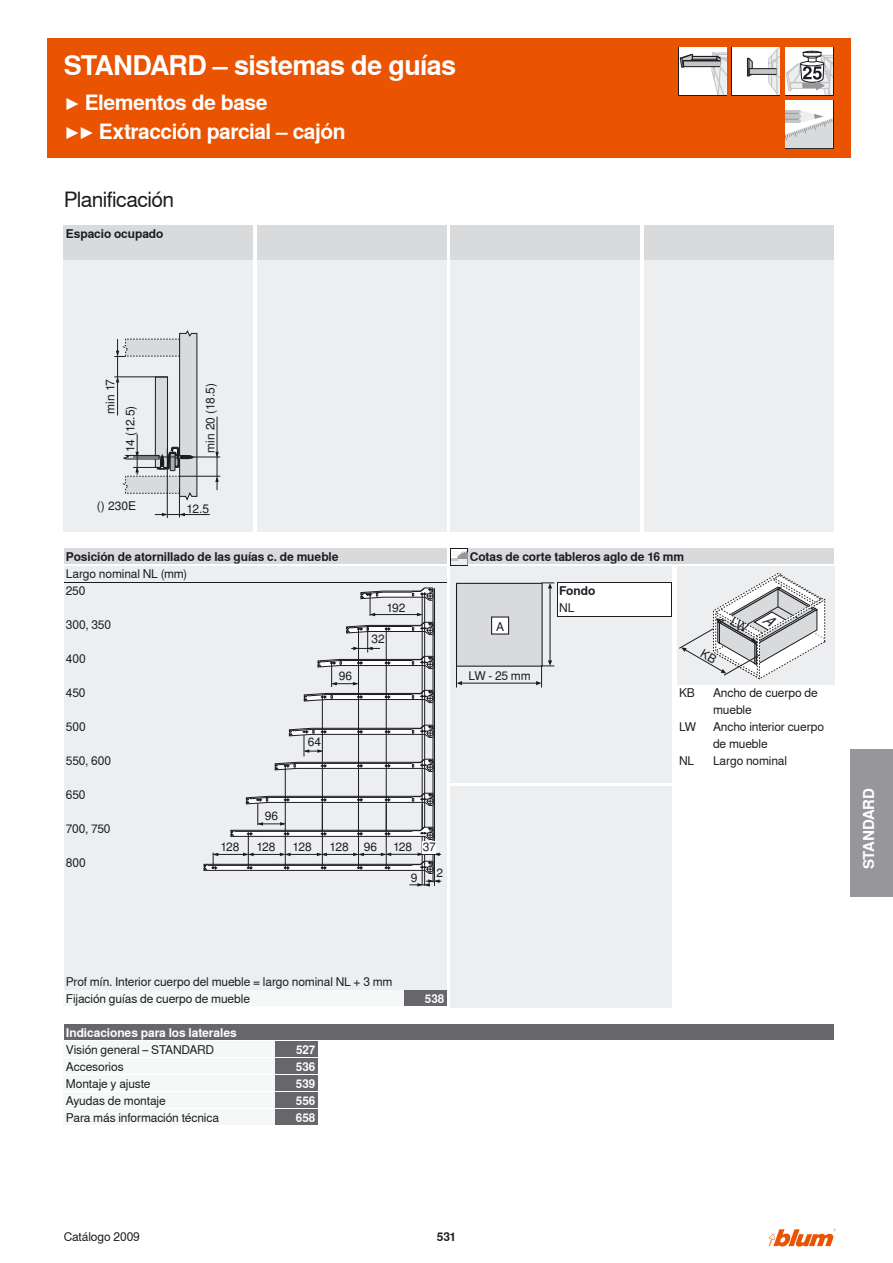
<style>
.page{position:relative;width:893px;height:1263px;background:#fff}
.page>*{position:absolute;margin:0;border:0;box-sizing:border-box;transform-origin:0 0}
.t1{font:700 27px "Nimbus Sans Global";letter-spacing:-.025em;color:#fff}
.t2{font:700 21px "Nimbus Sans Global";letter-spacing:-.025em;color:#fff}
.t3{font:21px "Nimbus Sans Global";letter-spacing:-.03em;color:#1b1c20}
.t4{font:700 15px "Nimbus Sans Global";letter-spacing:-.02em;color:#fff}
.t5{font:12px/17px "Nimbus Sans Global";letter-spacing:-.01em;color:#1b1c20}
.t6{font:700 12px "Nimbus Sans Global";letter-spacing:-.01em;color:#1b1c20}
.t7{font:12px "Nimbus San L";color:#1b1c20}
.t8{font:700 12px "Nimbus Sans Global";letter-spacing:-.005em;color:#fff}
</style>
<div class="page">
<div style="left:47px;top:38px;width:803px;height:119px;background:#ea5300"></div>
<div style="left:64px;top:260px;width:189px;height:271px;background:#eceeef"></div>
<div style="left:64px;top:225px;width:189px;height:34px;background:#d8dadc"></div>
<div style="left:257px;top:260px;width:189px;height:271px;background:#eceeef"></div>
<div style="left:257px;top:225px;width:189px;height:34px;background:#d8dadc"></div>
<div style="left:451px;top:260px;width:189px;height:271px;background:#eceeef"></div>
<div style="left:451px;top:225px;width:189px;height:34px;background:#d8dadc"></div>
<div style="left:644px;top:260px;width:189px;height:271px;background:#eceeef"></div>
<div style="left:644px;top:225px;width:189px;height:34px;background:#d8dadc"></div>
<div style="left:64px;top:566px;width:382px;height:442px;background:#eceeef"></div>
<div style="left:451px;top:566px;width:221px;height:216px;background:#eceeef"></div>
<div style="left:677px;top:566px;width:157px;height:119px;background:#eceeef"></div>
<div style="left:451px;top:787px;width:221px;height:221px;background:#eceeef"></div>
<svg style="left:785px;top:47px;width:48px;height:49px"></svg>
<div style="left:785px;top:48px;width:48px;height:47px;background:#fff"></div>
<svg style="left:786px;top:51px;width:47px;height:44px"></svg>
<svg style="left:731px;top:47px;width:49px;height:49px"></svg>
<div style="left:732px;top:48px;width:47px;height:47px;background:#fff"></div>
<div style="left:749px;top:68px;width:28px;height:7px;background:#c3c5c7;border:1px solid #1b1c20"></div>
<svg style="left:747px;top:58px;width:5px;height:18px"></svg>
<svg style="left:768px;top:48px;width:11px;height:47px"></svg>
<svg style="left:678px;top:47px;width:49px;height:49px"></svg>
<div style="left:679px;top:48px;width:47px;height:47px;background:#fff"></div>
<svg style="left:680px;top:52px;width:46px;height:43px"></svg>
<svg style="left:785px;top:100px;width:48px;height:49px"></svg>
<div style="left:785px;top:101px;width:48px;height:47px;background:#fff"></div>
<svg style="left:785px;top:110px;width:48px;height:38px"></svg>
<hr style="left:167px;top:448px;width:1px;height:70px;background:#1b1c20">
<svg style="left:114px;top:330px;width:106px;height:187px"></svg>
<hr style="left:433px;top:600px;width:1px;height:282px;background:#1b1c20">
<svg style="left:274px;top:724px;width:160px;height:48px"></svg>
<svg style="left:203px;top:852px;width:238px;height:35px"></svg>
<hr style="left:434px;top:588px;width:1px;height:298px;background:#1b1c20">
<hr style="left:422px;top:592px;width:1px;height:293px;background:#1b1c20">
<hr style="left:424px;top:592px;width:1px;height:294px;background:#1b1c20">
<div style="left:423px;top:841px;width:13px;height:13px;background:#fff"></div>
<svg style="left:230px;top:792px;width:204px;height:48px"></svg>
<svg style="left:304px;top:587px;width:130px;height:116px"></svg>
<hr style="left:285px;top:764px;width:1px;height:105px;background:#1b1c20">
<hr style="left:248px;top:832px;width:1px;height:37px;background:#1b1c20">
<hr style="left:322px;top:695px;width:1px;height:174px;background:#1b1c20">
<hr style="left:358px;top:627px;width:1px;height:242px;background:#1b1c20">
<hr style="left:386px;top:627px;width:1px;height:242px;background:#1b1c20">
<div style="left:456px;top:583px;width:87px;height:84px;background:#d8dadc;border:1px solid #1b1c20"></div>
<hr style="left:462px;top:683px;width:74px;height:1px;background:#1b1c20">
<svg style="left:456px;top:666px;width:6px;height:21px"></svg>
<hr style="left:550px;top:588px;width:1px;height:73px;background:#1b1c20">
<svg style="left:536px;top:660px;width:18px;height:27px"></svg>
<div style="left:491px;top:616px;width:18px;height:18px;background:#fff;border:1px solid #1b1c20"></div>
<svg style="left:769px;top:1228px;width:67px;height:19px"></svg>
<hr style="left:64px;top:582px;width:382px;height:1px;background:#1b1c20">
<div style="left:64px;top:549px;width:382px;height:17px;background:#d8dadc"></div>
<hr style="left:64px;top:564px;width:382px;height:2px;background:#fff">
<div style="left:64px;top:991px;width:340px;height:17px;background:#f6f7f7"></div>
<div style="left:404px;top:991px;width:42px;height:17px;background:#67666b"></div>
<hr style="left:64px;top:1007px;width:382px;height:1px;background:#fff">
<svg style="left:451px;top:549px;width:17px;height:17px"></svg>
<div style="left:451px;top:549px;width:16px;height:16px;background:#fff"></div>
<svg style="left:451px;top:551px;width:16px;height:14px"></svg>
<div style="left:557px;top:583px;width:115px;height:17px;background:#fff"></div>
<hr style="left:557px;top:583px;width:115px;height:1px;background:#1b1c20">
<hr style="left:557px;top:599px;width:115px;height:1px;background:#1b1c20">
<div style="left:557px;top:600px;width:115px;height:17px;background:#fff"></div>
<hr style="left:557px;top:616px;width:115px;height:1px;background:#1b1c20">
<svg style="left:542px;top:583px;width:16px;height:34px"></svg>
<svg style="left:671px;top:584px;width:1px;height:32px"></svg>
<div style="left:468px;top:549px;width:365px;height:17px;background:#d8dadc"></div>
<hr style="left:468px;top:564px;width:365px;height:2px;background:#fff">
<div style="left:64px;top:1025px;width:769px;height:17px;background:#67666b"></div>
<hr style="left:64px;top:1041px;width:769px;height:1px;background:#fff">
<div style="left:64px;top:1042px;width:211px;height:17px;background:#f6f7f7"></div>
<div style="left:275px;top:1042px;width:42px;height:17px;background:#67666b"></div>
<hr style="left:64px;top:1058px;width:253px;height:1px;background:#fff">
<div style="left:64px;top:1059px;width:211px;height:17px;background:#f6f7f7"></div>
<div style="left:275px;top:1059px;width:42px;height:17px;background:#67666b"></div>
<hr style="left:64px;top:1075px;width:253px;height:1px;background:#fff">
<div style="left:64px;top:1076px;width:211px;height:17px;background:#f6f7f7"></div>
<div style="left:275px;top:1076px;width:42px;height:17px;background:#67666b"></div>
<hr style="left:64px;top:1092px;width:253px;height:1px;background:#fff">
<div style="left:64px;top:1093px;width:211px;height:17px;background:#f6f7f7"></div>
<div style="left:275px;top:1093px;width:42px;height:17px;background:#67666b"></div>
<hr style="left:64px;top:1109px;width:253px;height:1px;background:#fff">
<div style="left:64px;top:1110px;width:211px;height:17px;background:#f6f7f7"></div>
<div style="left:275px;top:1110px;width:42px;height:17px;background:#67666b"></div>
<hr style="left:64px;top:1126px;width:253px;height:1px;background:#fff">
<div style="left:850px;top:749px;width:43px;height:148px;background:#97979b"></div>
<svg style="left:679px;top:573px;width:146px;height:106px"></svg>
<h1 class="t1" style="left:64px;top:49px;width:394px">STANDARD – sistemas de guías</h1>
<h2 class="t2" style="left:64px;top:89px;width:205px">▶ Elementos de base</h2>
<h2 class="t2" style="left:64px;top:118px;width:283px">▶▶ Extracción parcial – cajón</h2>
<h2 class="t3" style="left:64px;top:186px;width:112px">Planificación</h2>
<p class="t6" style="left:66px;top:226px;width:99px">Espacio ocupado</p>
<p class="t7" style="left:106px;top:414px;width:36px;rotate:-90deg">min 17</p>
<p class="t7" style="left:126px;top:452px;width:48px;rotate:-90deg">14 (12.5)</p>
<p class="t7" style="left:97px;top:501px;width:41px">() 230E</p>
<p class="t7" style="left:206px;top:453px;width:71px;rotate:-90deg">min 20 (18.5)</p>
<p class="t7" style="left:186px;top:504px;width:24px">12.5</p>
<p class="t6" style="left:66px;top:549px;width:274px">Posición de atornillado de las guías c. de mueble</p>
<p class="t5" style="left:66px;top:565px;width:123px">Largo nominal NL (mm)</p>
<p class="t5" style="left:66px;top:582px;width:21px">250</p>
<p class="t5" style="left:66px;top:616px;width:47px">300, 350</p>
<p class="t5" style="left:66px;top:650px;width:21px">400</p>
<p class="t5" style="left:66px;top:684px;width:21px">450</p>
<p class="t5" style="left:66px;top:718px;width:21px">500</p>
<p class="t5" style="left:66px;top:752px;width:47px">550, 600</p>
<p class="t5" style="left:66px;top:786px;width:21px">650</p>
<p class="t5" style="left:66px;top:820px;width:46px">700, 750</p>
<p class="t5" style="left:66px;top:854px;width:21px">800</p>
<p class="t7" style="left:386px;top:603px;width:21px">192</p>
<p class="t7" style="left:339px;top:671px;width:15px">96</p>
<p class="t7" style="left:371px;top:634px;width:15px">32</p>
<p class="t7" style="left:308px;top:738px;width:15px">64</p>
<p class="t7" style="left:265px;top:811px;width:15px">96</p>
<p class="t7" style="left:256px;top:842px;width:21px">128</p>
<p class="t7" style="left:293px;top:842px;width:21px">128</p>
<p class="t7" style="left:364px;top:842px;width:15px">96</p>
<p class="t7" style="left:393px;top:842px;width:44px">128 37</p>
<p class="t7" style="left:220px;top:842px;width:21px">128</p>
<p class="t7" style="left:329px;top:842px;width:21px">128</p>
<p class="t7" style="left:411px;top:873px;width:8px">9</p>
<p class="t7" style="left:436px;top:868px;width:8px">2</p>
<p class="t6" style="left:470px;top:549px;width:216px">Cotas de corte tableros aglo de 16 mm</p>
<p class="t7" style="left:496px;top:622px;width:10px">A</p>
<p class="t5" style="left:468px;top:667px;width:64px">LW - 25 mm</p>
<p class="t6" style="left:559px;top:583px;width:38px">Fondo</p>
<p class="t5" style="left:559px;top:599px;width:17px">NL</p>
<p class="t5" style="left:679px;top:684px;width:17px">KB</p>
<p class="t5" style="left:713px;top:684px;width:106px">Ancho de cuerpo de mueble</p>
<p class="t5" style="left:679px;top:718px;width:19px">LW</p>
<p class="t5" style="left:713px;top:718px;width:112px">Ancho interior cuerpo de mueble</p>
<p class="t5" style="left:679px;top:752px;width:17px">NL</p>
<p class="t5" style="left:713px;top:752px;width:76px">Largo nominal</p>
<p class="t5" style="left:66px;top:973px;width:328px">Prof mín. Interior cuerpo del mueble = largo nominal NL + 3 mm</p>
<p class="t5" style="left:66px;top:990px;width:186px">Fijación guías de cuerpo de mueble</p>
<p class="t8" style="left:425px;top:991px;width:21px">538</p>
<p class="t8" style="left:66px;top:1025px;width:172px">Indicaciones para los laterales</p>
<p class="t5" style="left:66px;top:1041px;width:150px">Visión general – STANDARD</p>
<p class="t8" style="left:296px;top:1042px;width:21px">527</p>
<p class="t5" style="left:66px;top:1058px;width:59px">Accesorios</p>
<p class="t8" style="left:296px;top:1059px;width:21px">536</p>
<p class="t5" style="left:66px;top:1075px;width:86px">Montaje y ajuste</p>
<p class="t8" style="left:296px;top:1076px;width:21px">539</p>
<p class="t5" style="left:66px;top:1092px;width:101px">Ayudas de montaje</p>
<p class="t8" style="left:296px;top:1093px;width:21px">556</p>
<p class="t5" style="left:66px;top:1109px;width:155px">Para más información técnica</p>
<p class="t8" style="left:296px;top:1110px;width:21px">658</p>
<p class="t4" style="left:859px;top:869px;width:82px;rotate:-90deg">STANDARD</p>
<p class="t5" style="left:64px;top:1228px;width:78px">Catálogo 2009</p>
<p class="t6" style="left:437px;top:1230px;width:21px">531</p>
</div>
